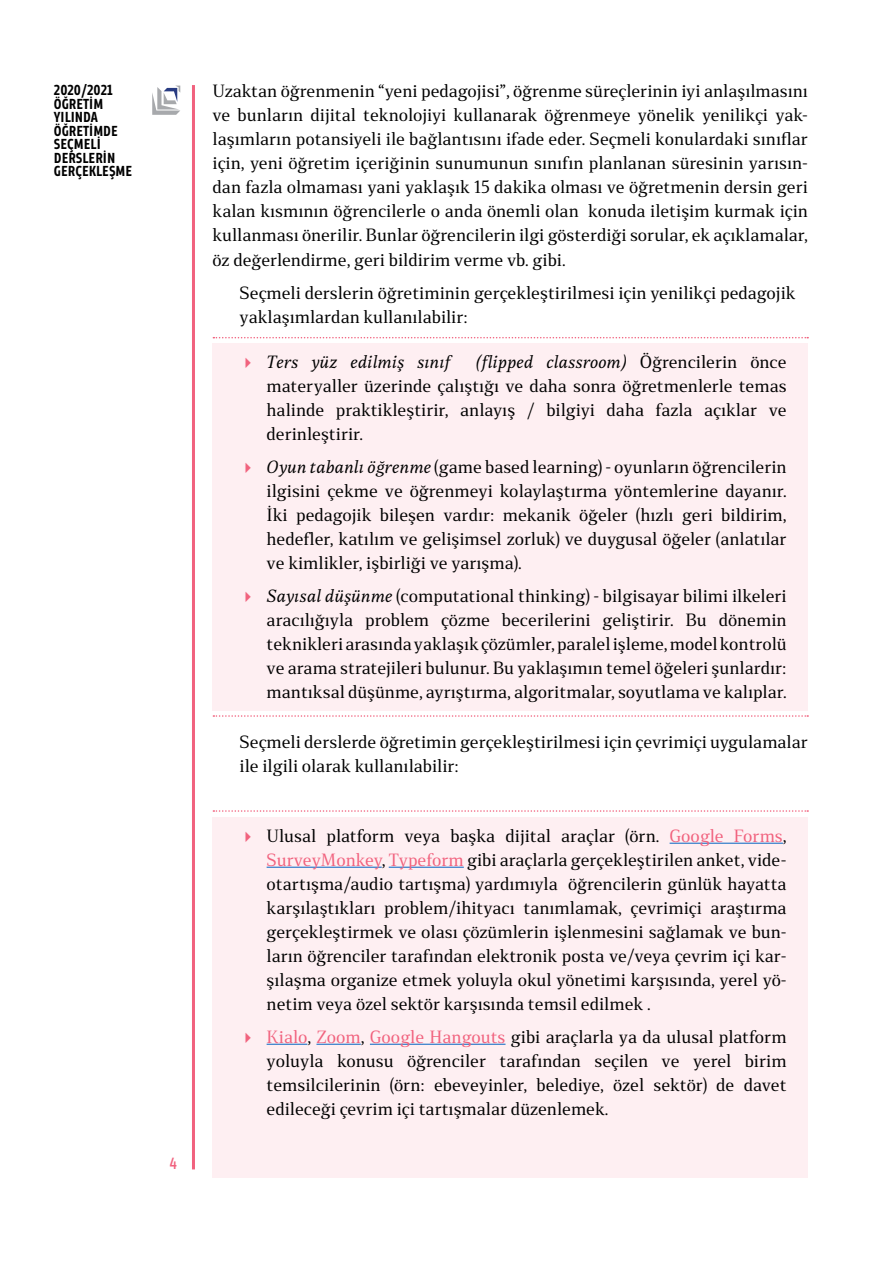
<style>
.page{position:relative;width:893px;height:1263px;background:#fff}
.page>*{position:absolute;margin:0;border:0;box-sizing:border-box;transform-origin:0 0}
.t1{font:16.5px/24px "Stobi Serif";color:#000;text-align:justify}
.t2{font:16.5px "Stobi Serif It";color:#000}
.t3{font:500 15px "Stobi Sans Cn";color:#f1627e}
.t4{font:700 13.5px/13.5px "Stobi Sans Cn";color:#000}
.s1{font-family:"Stobi Serif"}
.s2{font-family:"Stobi Serif It"}
.s3{color:#f1627e}
</style>
<div class="page">
<hr style="left:192px;top:85px;width:3px;height:1084px;background:#f1627e">
<svg style="left:152px;top:86px;width:28px;height:29px"></svg>
<div style="left:213px;top:344px;width:595px;height:367px;background:#feeff2"></div>
<div style="left:213px;top:817px;width:595px;height:361px;background:#feeff2"></div>
<svg style="left:213px;top:337px;width:595px;height:1px"></svg>
<svg style="left:213px;top:715px;width:595px;height:2px"></svg>
<svg style="left:213px;top:810px;width:595px;height:2px"></svg>
<hr style="left:670px;top:843px;width:113px;height:1px;background:#0563c1">
<hr style="left:267px;top:867px;width:115px;height:1px;background:#0563c1">
<hr style="left:389px;top:867px;width:75px;height:1px;background:#0563c1">
<hr style="left:267px;top:1044px;width:40px;height:1px;background:#0563c1">
<hr style="left:316px;top:1044px;width:45px;height:1px;background:#0563c1">
<hr style="left:370px;top:1044px;width:136px;height:1px;background:#0563c1">
<p class="t4" style="left:54px;top:83px;width:80px">2020/2021<br>ÖĞRETİM<br>YILINDA<br>ÖĞRETİMDE<br>SEÇMELİ<br>DERSLERİN<br>GERÇEKLEŞME</p>
<p class="t1" style="left:213px;top:79px;width:597px">Uzaktan öğrenmenin “yeni pedagojisi”, öğrenme süreçlerinin iyi anlaşılmasını ve bunların dijital teknolojiyi kullanarak öğrenmeye yönelik yenilikçi yak&shy;laşımların potansiyeli ile bağlantısını ifade eder. Seçmeli konulardaki sınıflar için, yeni öğretim içeriğinin sunumunun sınıfın planlanan süresinin yarısın&shy;dan fazla olmaması yani yaklaşık 15 dakika olması ve öğretmenin dersin geri kalan kısmının öğrencilerle o anda önemli olan konuda iletişim kurmak için kullanması önerilir. Bunlar öğrencilerin ilgi gösterdiği sorular, ek açıklamalar, öz değerlendirme, geri bildirim verme vb. gibi.</p>
<p class="t1" style="left:240px;top:280px;width:557px">Seçmeli derslerin öğretiminin gerçekleştirilmesi için yenilikçi pedagojik yaklaşımlardan kullanılabilir:</p>
<p class="t2" style="left:267px;top:351px;width:185px">Ters yüz edilmiş sınıf</p>
<p class="t2" style="left:476px;top:351px;width:313px">(flipped classroom) <span class="s1">Öğrencilerin önce</span></p>
<p class="t1" style="left:267px;top:374px;width:522px">materyaller üzerinde çalıştığı ve daha sonra öğretmenlerle temas halinde praktikleştirir, anlayış / bilgiyi daha fazla açıklar ve derinleştirir.</p>
<p class="t1" style="left:267px;top:455px;width:522px"><span class="s2">Oyun tabanlı öğrenme</span> (game based learning) - oyunların öğrencilerin ilgisini çekme ve öğrenmeyi kolaylaştırma yöntemlerine dayanır.<br>İki pedagojik bileşen vardır: mekanik öğeler (hızlı geri bildirim, hedefler, katılım ve gelişimsel zorluk) ve duygusal öğeler (anlatılar ve kimlikler, işbirliği ve yarışma).</p>
<p class="t1" style="left:267px;top:584px;width:522px"><span class="s2">Sayısal düşünme</span> (computational thinking) - bilgisayar bilimi ilkeleri aracılığıyla problem çözme becerilerini geliştirir. Bu dönemin teknikleri arasında yaklaşık çözümler, paralel işleme, model kontrolü ve arama stratejileri bulunur. Bu yaklaşımın temel öğeleri şunlardır: mantıksal düşünme, ayrıştırma, algoritmalar, soyutlama ve kalıplar.</p>
<p class="t1" style="left:240px;top:729px;width:570px">Seçmeli derslerde öğretimin gerçekleştirilmesi için çevrimiçi uygulamalar ile ilgili olarak kullanılabilir:</p>
<p class="t3" style="left:170px;top:1153px;width:9px">4</p>
<p class="t1" style="left:267px;top:823px;width:522px">Ulusal platform veya başka dijital araçlar (örn. <span class="s3">Google Forms</span>, <span class="s3">SurveyMonkey</span>, <span class="s3">Typeform</span> gibi araçlarla gerçekleştirilen anket, vide&shy;otartışma/audio tartışma) yardımıyla öğrencilerin günlük hayatta karşılaştıkları problem/ihityacı tanımlamak, çevrimiçi araştırma gerçekleştirmek ve olası çözümlerin işlenmesini sağlamak ve bun&shy;ların öğrenciler tarafından elektronik posta ve/veya çevrim içi kar&shy;şılaşma organize etmek yoluyla okul yönetimi karşısında, yerel yö&shy;netim veya özel sektör karşısında temsil edilmek .</p>
<p class="t1" style="left:267px;top:1024px;width:522px"><span class="s3">Kialo</span>, <span class="s3">Zoom</span>, <span class="s3">Google Hangouts</span> gibi araçlarla ya da ulusal platform yoluyla konusu öğrenciler tarafından seçilen ve yerel birim temsilcilerinin (örn: ebeveyinler, belediye, özel sektör) de davet edileceği çevrim içi tartışmalar düzenlemek.</p>
</div>
